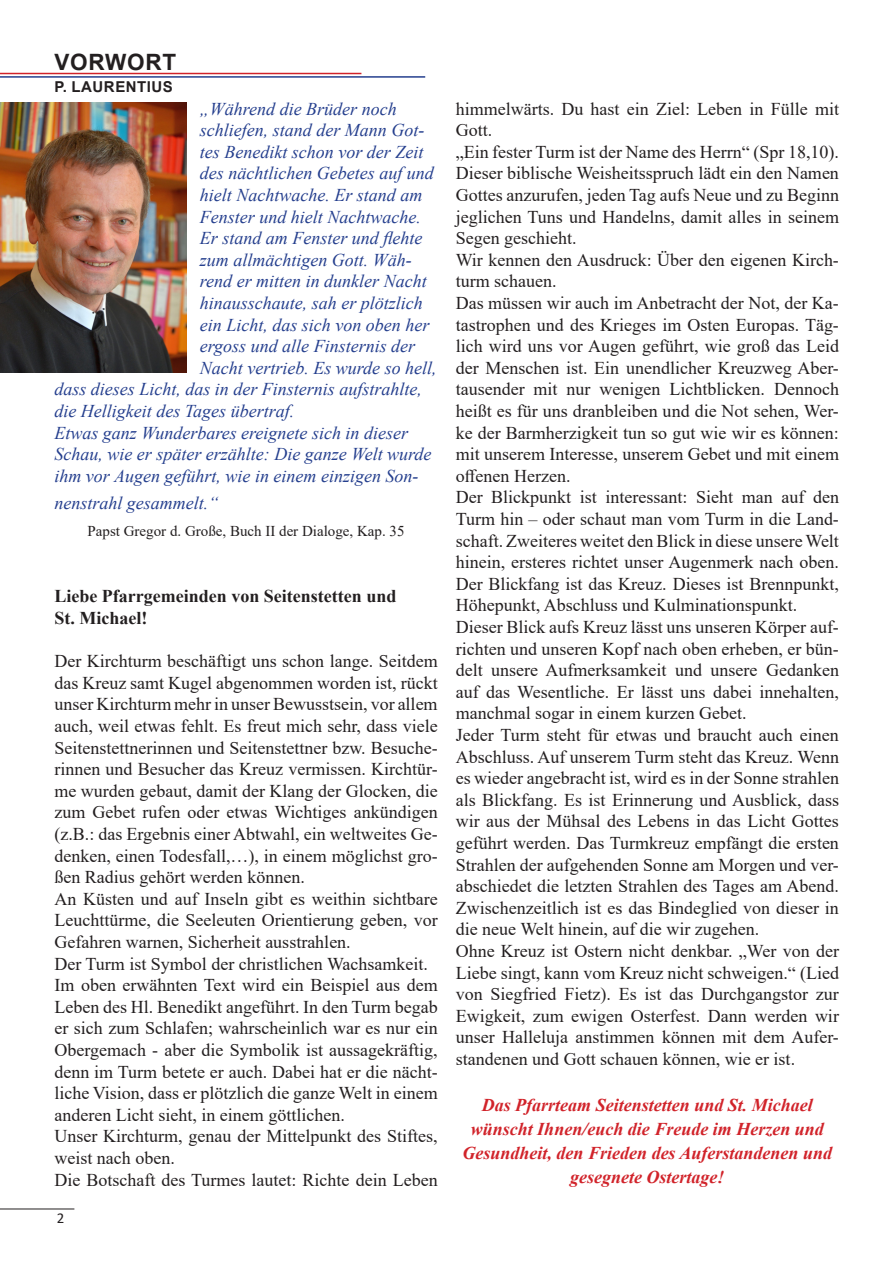
<style>
.page{position:relative;width:893px;height:1263px;background:#fff}
.page>*{position:absolute;margin:0;border:0;box-sizing:border-box;transform-origin:0 0}
.t1{font:700 22.5px "Arial";letter-spacing:.035em;color:#231f20}
.t2{font:18px/21.6px "Times New Roman";color:#231f20;text-align:justify}
.t3{font:italic 18px/21.6px "Times New Roman";color:#253f8e}
.t4{font:italic 700 18px/24px "Times New Roman";color:#d1232a;text-align:center}
.t5{font:700 18px "Times New Roman";color:#231f20}
.t6{font:15px "Times New Roman";color:#231f20}
.t7{font:700 15px "Arial";letter-spacing:.035em;color:#231f20}
.t8{font:15px "Calibri";color:#231f20}
</style>
<div class="page">
<hr style="left:0;top:1208px;width:74px;height:1px;background:#231f20">
<hr style="left:0;top:76px;width:425px;height:2px;background:#253f8e">
<hr style="left:0;top:73px;width:361px;height:1px;background:#d1232a">
<img style="left:0;top:102px;width:187px;height:270px">
<p class="t1" style="left:54px;top:46px;width:123px">VORWORT</p>
<p class="t7" style="left:55px;top:76px;width:120px">P. LAURENTIUS</p>
<p class="t3" style="left:200px;top:97px;width:198px">„Während die Brüder noch</p>
<p class="t3" style="left:200px;top:119px;width:226px">schliefen, stand der Mann Got-</p>
<p class="t3" style="left:200px;top:141px;width:225px">tes Benedikt schon vor der Zeit</p>
<p class="t3" style="left:200px;top:162px;width:235px">des nächtlichen Gebetes auf und</p>
<p class="t3" style="left:200px;top:184px;width:224px">hielt Nachtwache. Er stand am</p>
<p class="t3" style="left:200px;top:205px;width:222px">Fenster und hielt Nachtwache.</p>
<p class="t3" style="left:200px;top:227px;width:224px">Er stand am Fenster und flehte</p>
<p class="t3" style="left:200px;top:249px;width:213px">zum allmächtigen Gott. Wäh-</p>
<p class="t3" style="left:200px;top:270px;width:228px">rend er mitten in dunkler Nacht</p>
<p class="t3" style="left:200px;top:292px;width:225px">hinausschaute, sah er plötzlich</p>
<p class="t3" style="left:200px;top:313px;width:231px">ein Licht, das sich von oben her</p>
<p class="t3" style="left:200px;top:335px;width:217px">ergoss und alle Finsternis der</p>
<p class="t3" style="left:200px;top:357px;width:238px">Nacht vertrieb. Es wurde so hell,</p>
<p class="t3" style="left:54px;top:378px;width:369px">dass dieses Licht, das in der Finsternis aufstrahlte,</p>
<p class="t3" style="left:54px;top:400px;width:241px">die Helligkeit des Tages übertraf.</p>
<p class="t3" style="left:54px;top:421px;width:379px">Etwas ganz Wunderbares ereignete sich in dieser<br>Schau, wie er später erzählte: Die ganze Welt wurde ihm vor Augen geführt, wie in einem einzigen Son-</p>
<p class="t3" style="left:54px;top:492px;width:165px">nenstrahl gesammelt.“</p>
<p class="t6" style="left:88px;top:520px;width:319px">Papst Gregor d. Große, Buch II der Dialoge, Kap. 35</p>
<p class="t5" style="left:54px;top:583px;width:343px">Liebe Pfarrgemeinden von Seitenstetten und</p>
<p class="t5" style="left:54px;top:605px;width:94px">St. Michael!</p>
<p class="t2" style="left:54px;top:650px;width:385px">Der Kirchturm beschäftigt uns schon lange. Seitdem das Kreuz samt Kugel abgenommen worden ist, rückt unser Kirchturm mehr in unser Bewusstsein, vor allem auch, weil etwas fehlt. Es freut mich sehr, dass viele Seitenstettnerinnen und Seitenstettner bzw. Besuche&shy;rinnen und Besucher das Kreuz vermissen. Kirchtür&shy;me wurden gebaut, damit der Klang der Glocken, die zum Gebet rufen oder etwas Wichtiges ankündigen (z.B.: das Ergebnis einer Abtwahl, ein weltweites Ge&shy;denken, einen Todesfall,…), in einem möglichst gro&shy;ßen Radius gehört werden können.</p>
<p class="t2" style="left:54px;top:887px;width:385px">An Küsten und auf Inseln gibt es weithin sichtbare Leuchttürme, die Seeleuten Orientierung geben, vor Gefahren warnen, Sicherheit ausstrahlen.</p>
<p class="t2" style="left:54px;top:952px;width:375px">Der Turm ist Symbol der christlichen Wachsamkeit.</p>
<p class="t2" style="left:54px;top:974px;width:385px">Im oben erwähnten Text wird ein Beispiel aus dem Leben des Hl. Benedikt angeführt. In den Turm begab er sich zum Schlafen; wahrscheinlich war es nur ein Obergemach - aber die Symbolik ist aussagekräftig, denn im Turm betete er auch. Dabei hat er die nächt&shy;liche Vision, dass er plötzlich die ganze Welt in einem anderen Licht sieht, in einem göttlichen.</p>
<p class="t2" style="left:54px;top:1125px;width:385px">Unser Kirchturm, genau der Mittelpunkt des Stiftes, weist nach oben.</p>
<p class="t2" style="left:54px;top:1168px;width:385px">Die Botschaft des Turmes lautet: Richte dein Leben</p>
<p class="t8" style="left:57px;top:1208px;width:9px">2</p>
<p class="t2" style="left:456px;top:97px;width:385px">himmelwärts. Du hast ein Ziel: Leben in Fülle mit<br>Gott.</p>
<p class="t2" style="left:456px;top:140px;width:385px">„Ein fester Turm ist der Name des Herrn“ (Spr 18,10).<br>Dieser biblische Weisheitsspruch lädt ein den Namen Gottes anzurufen, jeden Tag aufs Neue und zu Beginn jeglichen Tuns und Handelns, damit alles in seinem Segen geschieht.</p>
<p class="t2" style="left:456px;top:248px;width:385px">Wir kennen den Ausdruck: Über den eigenen Kirch&shy;turm schauen.</p>
<p class="t2" style="left:456px;top:292px;width:385px">Das müssen wir auch im Anbetracht der Not, der Ka&shy;tastrophen und des Krieges im Osten Europas. Täg&shy;lich wird uns vor Augen geführt, wie groß das Leid der Menschen ist. Ein unendlicher Kreuzweg Aber&shy;tausender mit nur wenigen Lichtblicken. Dennoch heißt es für uns dranbleiben und die Not sehen, Wer&shy;ke der Barmherzigkeit tun so gut wie wir es können: mit unserem Interesse, unserem Gebet und mit einem offenen Herzen.</p>
<p class="t2" style="left:456px;top:486px;width:385px">Der Blickpunkt ist interessant: Sieht man auf den Turm hin – oder schaut man vom Turm in die Land&shy;schaft. Zweiteres weitet den Blick in diese unsere Welt hinein, ersteres richtet unser Augenmerk nach oben.<br>Der Blickfang ist das Kreuz. Dieses ist Brennpunkt, Höhepunkt, Abschluss und Kulminationspunkt.</p>
<p class="t2" style="left:456px;top:616px;width:385px">Dieser Blick aufs Kreuz lässt uns unseren Körper auf&shy;richten und unseren Kopf nach oben erheben, er bün&shy;delt unsere Aufmerksamkeit und unsere Gedanken auf das Wesentliche. Er lässt uns dabei innehalten, manchmal sogar in einem kurzen Gebet.</p>
<p class="t2" style="left:456px;top:724px;width:385px">Jeder Turm steht für etwas und braucht auch einen Abschluss. Auf unserem Turm steht das Kreuz. Wenn es wieder angebracht ist, wird es in der Sonne strahlen als Blickfang. Es ist Erinnerung und Ausblick, dass wir aus der Mühsal des Lebens in das Licht Gottes geführt werden. Das Turmkreuz empfängt die ersten Strahlen der aufgehenden Sonne am Morgen und ver&shy;abschiedet die letzten Strahlen des Tages am Abend.<br>Zwischenzeitlich ist es das Bindeglied von dieser in die neue Welt hinein, auf die wir zugehen.</p>
<p class="t2" style="left:456px;top:940px;width:385px">Ohne Kreuz ist Ostern nicht denkbar. „Wer von der Liebe singt, kann vom Kreuz nicht schweigen.“ (Lied von Siegfried Fietz). Es ist das Durchgangstor zur Ewigkeit, zum ewigen Osterfest. Dann werden wir unser Halleluja anstimmen können mit dem Aufer&shy;standenen und Gott schauen können, wie er ist.</p>
<p class="t4" style="left:463px;top:1092px;width:371px">Das Pfarrteam Seitenstetten und St. Michael wünscht Ihnen/euch die Freude im Herzen und Gesundheit, den Frieden des Auferstandenen und gesegnete Ostertage!</p>
</div>
